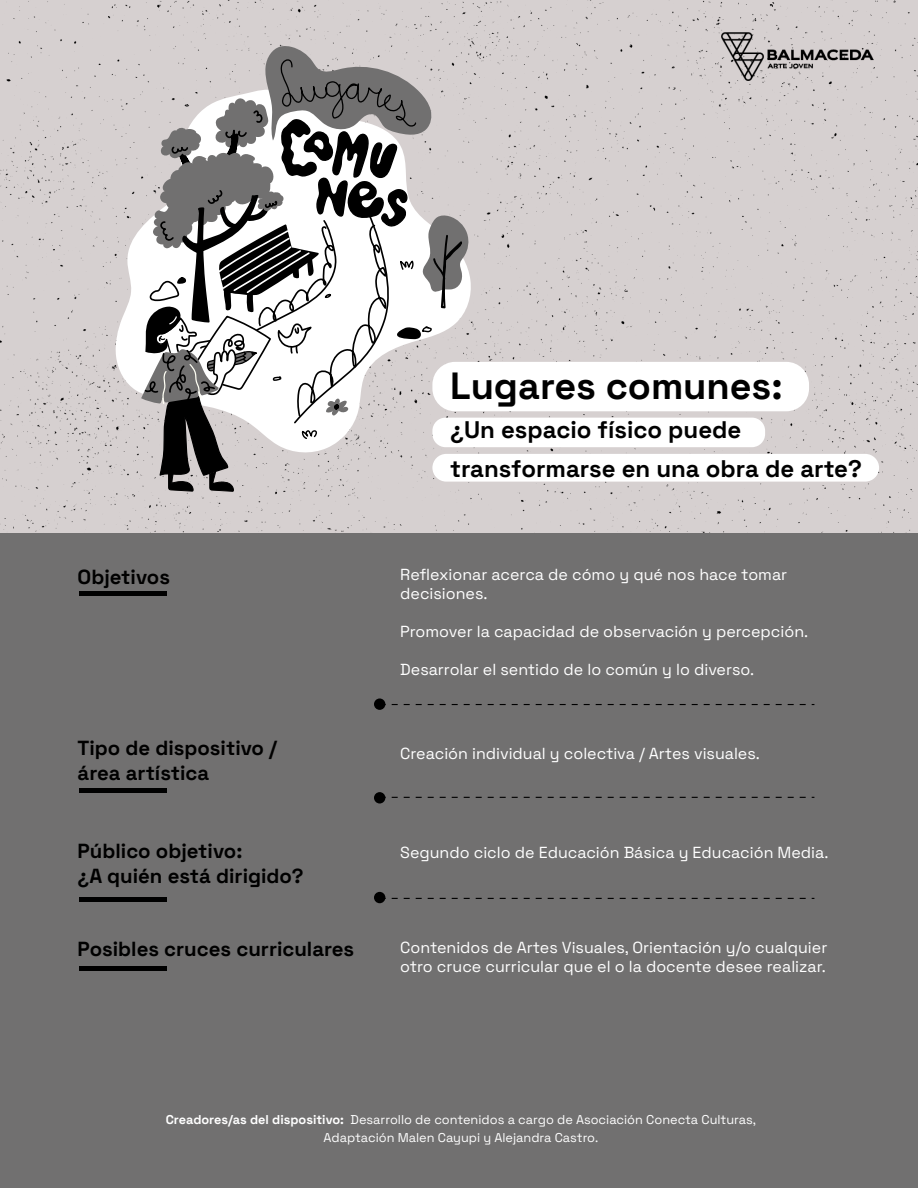
<style>
.page{position:relative;width:918px;height:1188px;background:#fff}
.page>*{position:absolute;margin:0;border:0;box-sizing:border-box;transform-origin:0 0}
.t1{font:300 37.8px "Space Grotesk";color:#000}
.t2{font:300 24px/39px "Space Grotesk";color:#000}
.t3{font:300 20.4px/24.5px "Space Grotesk";color:#000}
.t4{font:300 16.05px/18.9px "Space Grotesk";color:#fff}
.t5{font:300 12.75px/18.9px "Space Grotesk";color:#fff;text-align:center}
</style>
<div class="page">
<div style="left:0;top:0;width:918px;height:533px;background:#d6d0d0"></div>
<div style="left:432px;top:362px;width:377px;height:49px;background:#fff;border-radius:23px"></div>
<div style="left:432px;top:454px;width:447px;height:28px;background:#fff;border-radius:14px"></div>
<div style="left:432px;top:418px;width:333px;height:29px;background:#fff;border-radius:13px"></div>
<div style="left:0;top:533px;width:918px;height:655px;background:#717070"></div>
<hr style="left:79px;top:592px;width:88px;height:4px;background:#000">
<hr style="left:79px;top:788px;width:88px;height:4px;background:#000">
<hr style="left:79px;top:898px;width:88px;height:4px;background:#000">
<hr style="left:79px;top:966px;width:88px;height:4px;background:#000">
<svg style="left:385px;top:704px;width:429px;height:1px"></svg>
<svg style="left:385px;top:797px;width:429px;height:1px"></svg>
<svg style="left:385px;top:898px;width:429px;height:1px"></svg>
<div style="left:374px;top:698px;width:11px;height:12px;background:#000;border-radius:50%"></div>
<div style="left:374px;top:792px;width:11px;height:12px;background:#000;border-radius:50%"></div>
<div style="left:374px;top:892px;width:11px;height:11px;background:#000;border-radius:50%"></div>
<img style="left:722px;top:33px;width:151px;height:48px">
<svg style="left:114px;top:86px;width:358px;height:369px;fill:#d6d0d0"></svg>
<svg style="left:141px;top:0;width:329px;height:530px"></svg>
<h1 class="t1" style="left:450px;top:358px;width:334px">Lugares comunes:</h1>
<h2 class="t2" style="left:450px;top:409px;width:413px">¿Un espacio físico puede transformarse en una obra de arte?</h2>
<p class="t3" style="left:78px;top:563px;width:94px">Objetivos</p>
<p class="t4" style="left:400px;top:564px;width:389px">Reflexionar acerca de cómo y qué nos hace tomar decisiones.</p>
<p class="t4" style="left:400px;top:621px;width:409px">Promover la capacidad de observación y percepción.</p>
<p class="t4" style="left:400px;top:659px;width:356px">Desarrolar el sentido de lo común y lo diverso.</p>
<p class="t3" style="left:78px;top:735px;width:201px">Tipo de dispositivo / área artística</p>
<p class="t4" style="left:400px;top:743px;width:361px">Creación individual y colectiva / Artes visuales.</p>
<p class="t3" style="left:78px;top:838px;width:228px">Público objetivo:<br>¿A quién está dirigido?</p>
<p class="t4" style="left:400px;top:843px;width:430px">Segundo ciclo de Educación Básica y Educación Media.</p>
<p class="t3" style="left:78px;top:936px;width:278px">Posibles cruces curriculares</p>
<p class="t4" style="left:400px;top:937px;width:429px">Contenidos de Artes Visuales, Orientación y/o cualquier otro cruce curricular que el o la docente desee realizar.</p>
<p class="t5" style="left:166px;top:1109px;width:592px">Creadores/as del dispositivo: Desarrollo de contenidos a cargo de Asociación Conecta Culturas,<br>Adaptación Malen Cayupi y Alejandra Castro.</p>
</div>
